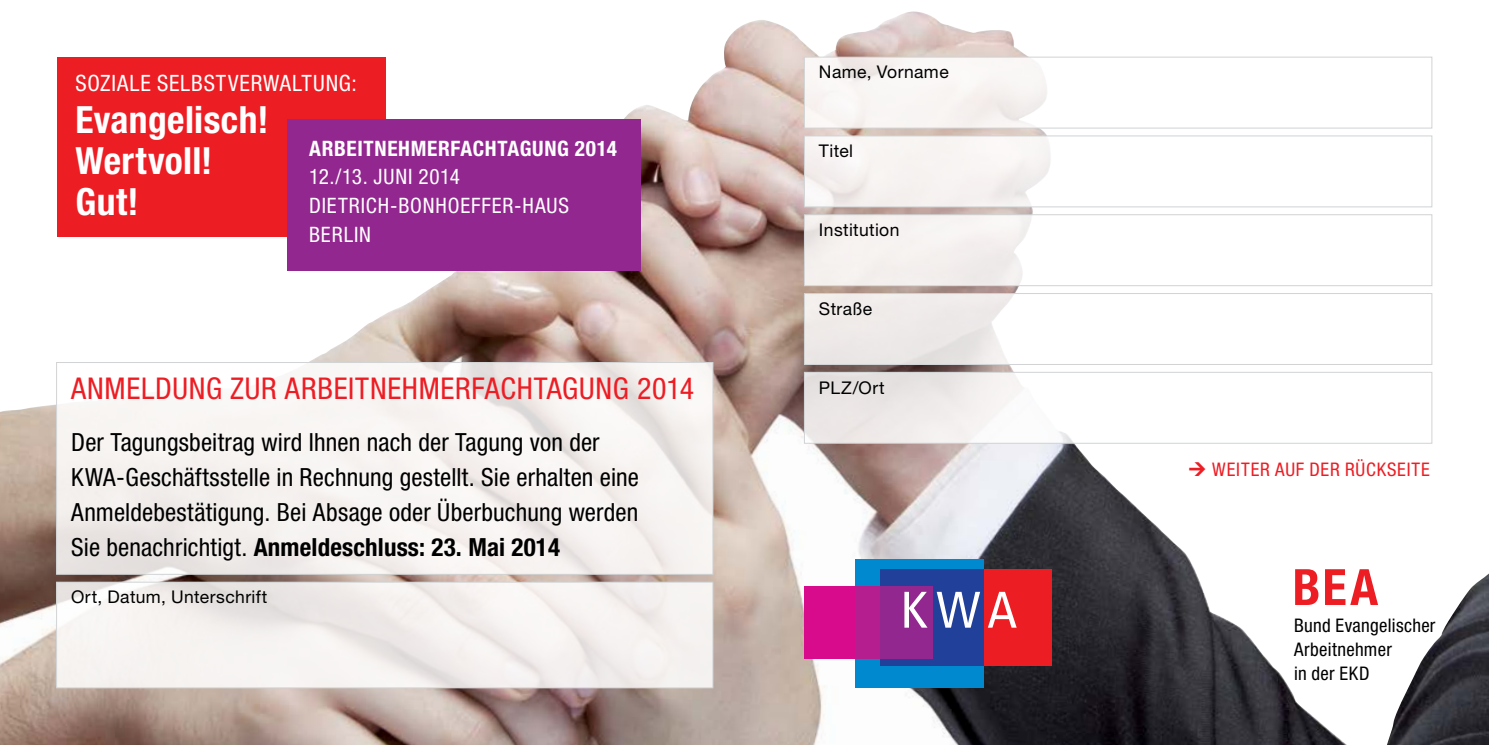
<style>
.page{position:relative;width:1489px;height:745px;background:#fff}
.page>*{position:absolute;margin:0;border:0;box-sizing:border-box;transform-origin:0 0}
.t1{font:700 condensed 50px "Helvetica Neue LT Pro";color:#ed1d24}
.t2{font:700 condensed 37.5px/41.2px "Helvetica Neue LT Pro";letter-spacing:.01em;color:#fff}
.t3{font:condensed 30px "Helvetica Neue LT Pro";letter-spacing:.02em;color:#ed1d24}
.t4{font:condensed 25px/35px "Helvetica Neue LT Pro";letter-spacing:.005em;color:#000}
.t5{font:condensed 22.5px "Helvetica Neue LT Pro";letter-spacing:.04em;color:#fff}
.t6{font:condensed 21.25px/28.8px "Helvetica Neue LT Pro";letter-spacing:.04em;color:#fff}
.t7{font:700 condensed 21.25px "Helvetica Neue LT Pro";letter-spacing:.03em;color:#fff}
.t8{font:condensed 18.75px/23.8px "Helvetica Neue LT Pro";letter-spacing:.015em;color:#000}
.t9{font:condensed 18.75px "Helvetica Neue LT Pro";letter-spacing:.045em;color:#ed1d24}
.t10{font:17.5px "Helvetica Neue LT";letter-spacing:.025em;color:#000}
.s1{font-weight:700}
</style>
<div class="page">
<img style="left:0;top:13px;width:1346px;height:731px">
<div style="left:57px;top:57px;width:328px;height:179px;background:#ed1d24"></div>
<div style="left:804px;top:57px;width:627px;height:71px;background:#fff"></div>
<div style="left:804px;top:57px;width:627px;height:71px;border:1px solid #d1d3d4"></div>
<div style="left:804px;top:136px;width:627px;height:71px;background:linear-gradient(to right,#f5f1f0,#fff)"></div>
<div style="left:804px;top:135px;width:627px;height:72px;border:1px solid #d1d3d4"></div>
<div style="left:804px;top:214px;width:627px;height:71px;background:linear-gradient(to right,#f4f0ee,#fff)"></div>
<div style="left:804px;top:214px;width:627px;height:72px;border:1px solid #d1d3d4"></div>
<div style="left:804px;top:293px;width:627px;height:71px;background:linear-gradient(to right,#eeeae9,#fff)"></div>
<div style="left:804px;top:293px;width:627px;height:71px;border:1px solid #d1d3d4"></div>
<div style="left:804px;top:372px;width:627px;height:71px;background:linear-gradient(to right,#ede9e8,#fff)"></div>
<div style="left:804px;top:372px;width:627px;height:71px;border:1px solid #d1d3d4"></div>
<svg style="left:58px;top:583px;width:653px;height:102px;fill:#f5f2f0"></svg>
<div style="left:56px;top:581px;width:657px;height:106px;border:1px solid #d1d3d4"></div>
<svg style="left:58px;top:364px;width:653px;height:208px;fill:#f7f3f2"></svg>
<div style="left:56px;top:362px;width:657px;height:212px;border:1px solid #d1d3d4"></div>
<div style="left:288px;top:119px;width:353px;height:151px;background:#92278f"></div>
<div style="left:1292px;top:569px;width:106px;height:40px;background:#fff"></div>
<div style="left:855px;top:559px;width:129px;height:128px;background:#0089cf"></div>
<div style="left:880px;top:569px;width:104px;height:96px;background:#21409a"></div>
<div style="left:880px;top:585px;width:52px;height:73px;background:#92278f"></div>
<div style="left:984px;top:569px;width:68px;height:96px;background:#ed1d24"></div>
<div style="left:804px;top:585px;width:51px;height:73px;background:#d70b8c"></div>
<div style="left:855px;top:585px;width:25px;height:73px;background:#b41e8e"></div>
<svg style="left:904px;top:591px;width:23px;height:36px"></svg>
<svg style="left:936px;top:591px;width:44px;height:36px"></svg>
<svg style="left:988px;top:591px;width:28px;height:36px"></svg>
<svg style="left:1189px;top:461px;width:16px;height:14px"></svg>
<p class="t5" style="left:75px;top:70px;width:283px">SOZIALE SELBSTVERWALTUNG:</p>
<h2 class="t2" style="left:75px;top:98px;width:194px">Evangelisch!<br>Wertvoll!<br>Gut!</h2>
<p class="t7" style="left:309px;top:135px;width:309px">ARBEITNEHMERFACHTAGUNG 2014</p>
<p class="t6" style="left:309px;top:162px;width:261px">12./13. JUNI 2014<br>DIETRICH-BONHOEFFER-HAUS<br>BERLIN</p>
<p class="t3" style="left:71px;top:370px;width:624px">ANMELDUNG ZUR ARBEITNEHMERFACHTAGUNG 2014</p>
<p class="t4" style="left:71px;top:424px;width:569px">Der Tagungsbeitrag wird Ihnen nach der Tagung von der KWA-Geschäftsstelle in Rechnung gestellt. Sie erhalten eine Anmeldebestätigung. Bei Absage oder Überbuchung werden Sie benachrichtigt. <span class="s1">Anmeldeschluss: 23. Mai 2014</span></p>
<p class="t10" style="left:71px;top:586px;width:198px">Ort, Datum, Unterschrift</p>
<p class="t10" style="left:819px;top:62px;width:131px">Name, Vorname</p>
<p class="t10" style="left:819px;top:140px;width:36px">Titel</p>
<p class="t10" style="left:819px;top:219px;width:82px">Institution</p>
<p class="t10" style="left:819px;top:298px;width:55px">Straße</p>
<p class="t10" style="left:819px;top:376px;width:67px">PLZ/Ort</p>
<p class="t9" style="left:1212px;top:458px;width:219px">WEITER AUF DER RÜCKSEITE</p>
<h1 class="t1" style="left:1292px;top:556px;width:87px">BEA</h1>
<p class="t8" style="left:1293px;top:613px;width:143px">Bund Evangelischer<br>Arbeitnehmer<br>in der EKD</p>
</div>
